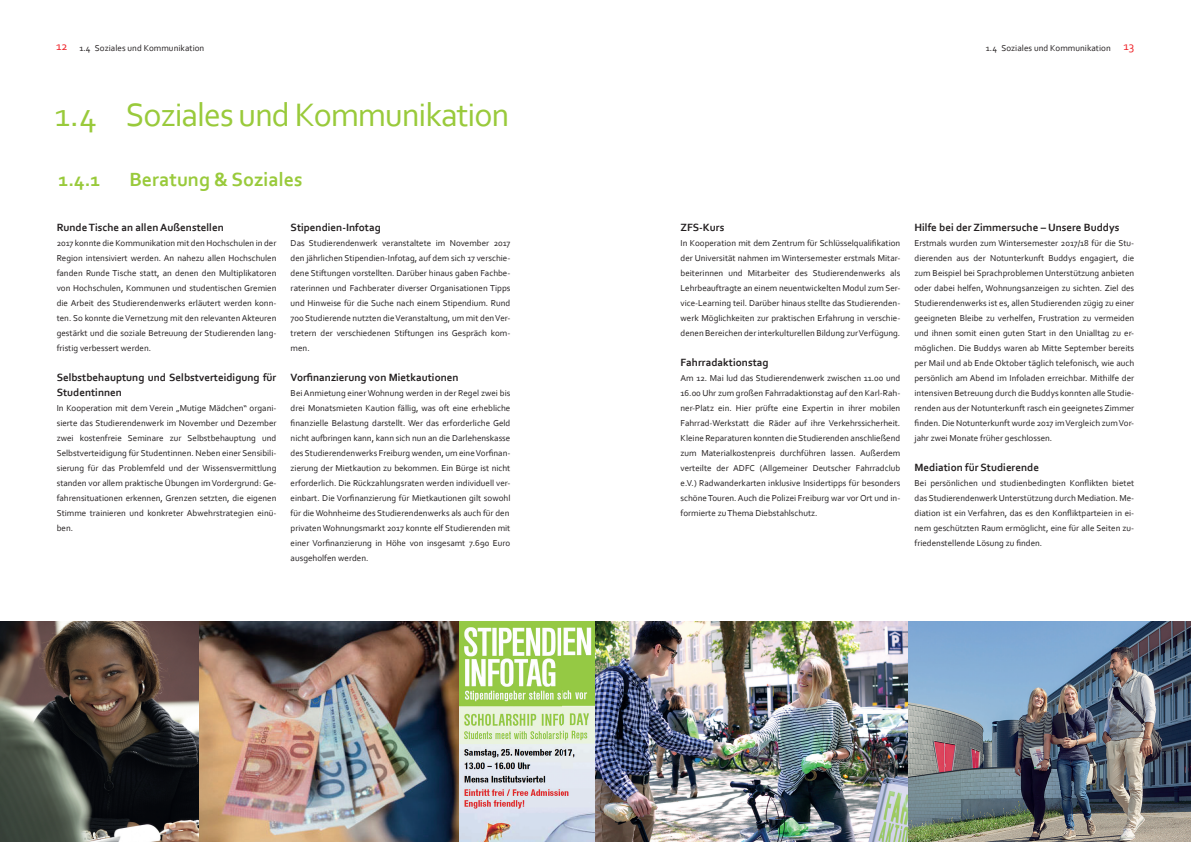
<style>
.page{position:relative;width:1191px;height:842px;background:#fff}
.page>*{position:absolute;margin:0;border:0;box-sizing:border-box;transform-origin:0 0}
.t1{font:34px "Corbel";letter-spacing:-.03em;color:#99ca3b}
.t2{font:700 20px "Corbel";color:#99ca3b}
.t3{font:700 11px/15px "Corbel";color:#231f20}
.t4{font:9px/15px "Corbel";color:#231f20;text-align:justify}
.s1{font-size:12px;color:#ee1d23}
</style>
<div class="page">
<img style="left:198px;top:621px;width:261px;height:221px">
<svg style="left:459px;top:621px;width:136px;height:221px;background:#c7d6b1"></svg>
<img style="left:595px;top:621px;width:314px;height:221px">
<img style="left:909px;top:621px;width:282px;height:221px">
<svg style="left:0;top:621px;width:198px;height:221px;background:#4f4841"></svg>
<p class="t4" style="left:56px;top:41px;width:150px"><span class="s1">12</span> 1.4 Soziales und Kommunikation</p>
<p class="t4" style="left:986px;top:41px;width:150px">1.4 Soziales und Kommunikation <span class="s1">13</span></p>
<h1 class="t1" style="left:55px;top:94px;width:456px">1.4 Soziales und Kommunikation</h1>
<h2 class="t2" style="left:58px;top:167px;width:44px">1.4.1</h2>
<h2 class="t2" style="left:129px;top:167px;width:175px">Beratung &amp; Soziales</h2>
<p class="t3" style="left:291px;top:220px;width:92px">Stipendien-Infotag</p>
<p class="t4" style="left:291px;top:235px;width:221px">Das Studierendenwerk veranstaltete im November 2017 den jährlichen Stipendien-Infotag, auf dem sich 17 verschie&shy;dene Stiftungen vorstellten. Darüber hinaus gaben Fachbe&shy;raterinnen und Fachberater diverser Organisationen Tipps und Hinweise für die Suche nach einem Stipendium. Rund 700 Studierende nutzten die Veranstaltung, um mit den Ver&shy;tretern der verschiedenen Stiftungen ins Gespräch kom&shy;men.</p>
<p class="t3" style="left:291px;top:370px;width:169px">Vorfinanzierung von Mietkautionen</p>
<p class="t4" style="left:291px;top:385px;width:221px">Bei Anmietung einer Wohnung werden in der Regel zwei bis drei Monatsmieten Kaution fällig, was oft eine erhebliche finanzielle Belastung darstellt. Wer das erforderliche Geld nicht aufbringen kann, kann sich nun an die Darlehenskasse des Studierendenwerks Freiburg wenden, um eine Vorfinan&shy;zierung der Mietkaution zu bekommen. Ein Bürge ist nicht erforderlich. Die Rückzahlungsraten werden individuell ver&shy;einbart. Die Vorfinanzierung für Mietkautionen gilt sowohl für die Wohnheime des Studierendenwerks als auch für den privaten Wohnungsmarkt 2017 konnte elf Studierenden mit einer Vorfinanzierung in Höhe von insgesamt 7.690 Euro ausgeholfen werden.</p>
<p class="t3" style="left:57px;top:220px;width:169px">Runde Tische an allen Außenstellen</p>
<p class="t4" style="left:57px;top:235px;width:221px">2017 konnte die Kommunikation mit den Hochschulen in der Region intensiviert werden. An nahezu allen Hochschulen fanden Runde Tische statt, an denen den Multiplikatoren von Hochschulen, Kommunen und studentischen Gremien die Arbeit des Studierendenwerks erläutert werden konn&shy;ten. So konnte die Vernetzung mit den relevanten Akteuren gestärkt und die soziale Betreuung der Studierenden lang&shy;fristig verbessert werden.</p>
<p class="t3" style="left:57px;top:370px;width:221px">Selbstbehauptung und Selbstverteidigung für<br>Studentinnen</p>
<p class="t4" style="left:57px;top:400px;width:221px">In Kooperation mit dem Verein „Mutige Mädchen“ organi&shy;sierte das Studierendenwerk im November und Dezember zwei kostenfreie Seminare zur Selbstbehauptung und Selbstverteidigung für Studentinnen. Neben einer Sensibili&shy;sierung für das Problemfeld und der Wissensvermittlung standen vor allem praktische Übungen im Vordergrund: Ge&shy;fahrensituationen erkennen, Grenzen setzten, die eigenen Stimme trainieren und konkreter Abwehrstrategien einü&shy;ben.</p>
<p class="t3" style="left:680px;top:220px;width:45px">ZFS-Kurs</p>
<p class="t4" style="left:680px;top:235px;width:221px">In Kooperation mit dem Zentrum für Schlüsselqualifikation der Universität nahmen im Wintersemester erstmals Mitar&shy;beiterinnen und Mitarbeiter des Studierendenwerks als Lehrbeauftragte an einem neuentwickelten Modul zum Ser&shy;vice-Learning teil. Darüber hinaus stellte das Studierenden&shy;werk Möglichkeiten zur praktischen Erfahrung in verschie&shy;denen Bereichen der interkulturellen Bildung zur Verfügung.</p>
<p class="t3" style="left:680px;top:355px;width:90px">Fahrradaktionstag</p>
<p class="t4" style="left:680px;top:370px;width:221px">Am 12. Mai lud das Studierendenwerk zwischen 11.00 und 16.00 Uhr zum großen Fahrradaktionstag auf den Karl-Rah&shy;ner-Platz ein. Hier prüfte eine Expertin in ihrer mobilen Fahrrad-Werkstatt die Räder auf ihre Verkehrssicherheit.<br>Kleine Reparaturen konnten die Studierenden anschließend zum Materialkostenpreis durchführen lassen. Außerdem verteilte der ADFC (Allgemeiner Deutscher Fahrradclub e.V.) Radwanderkarten inklusive Insidertipps für besonders schöne Touren. Auch die Polizei Freiburg war vor Ort und in&shy;formierte zu Thema Diebstahlschutz.</p>
<p class="t3" style="left:914px;top:220px;width:206px">Hilfe bei der Zimmersuche – Unsere Buddys</p>
<p class="t4" style="left:914px;top:235px;width:221px">Erstmals wurden zum Wintersemester 2017/18 für die Stu&shy;dierenden aus der Notunterkunft Buddys engagiert, die zum Beispiel bei Sprachproblemen Unterstützung anbieten oder dabei helfen, Wohnungsanzeigen zu sichten. Ziel des Studierendenwerks ist es, allen Studierenden zügig zu einer geeigneten Bleibe zu verhelfen, Frustration zu vermeiden und ihnen somit einen guten Start in den Unialltag zu er&shy;möglichen. Die Buddys waren ab Mitte September bereits per Mail und ab Ende Oktober täglich telefonisch, wie auch persönlich am Abend im Infoladen erreichbar. Mithilfe der intensiven Betreuung durch die Buddys konnten alle Studie&shy;renden aus der Notunterkunft rasch ein geeignetes Zimmer finden. Die Notunterkunft wurde 2017 im Vergleich zum Vor&shy;jahr zwei Monate früher geschlossen.</p>
<p class="t3" style="left:914px;top:460px;width:126px">Mediation für Studierende</p>
<p class="t4" style="left:914px;top:475px;width:221px">Bei persönlichen und studienbedingten Konflikten bietet das Studierendenwerk Unterstützung durch Mediation. Me&shy;diation ist ein Verfahren, das es den Konfliktparteien in ei&shy;nem geschützten Raum ermöglicht, eine für alle Seiten zu&shy;friedenstellende Lösung zu finden.</p>
</div>
